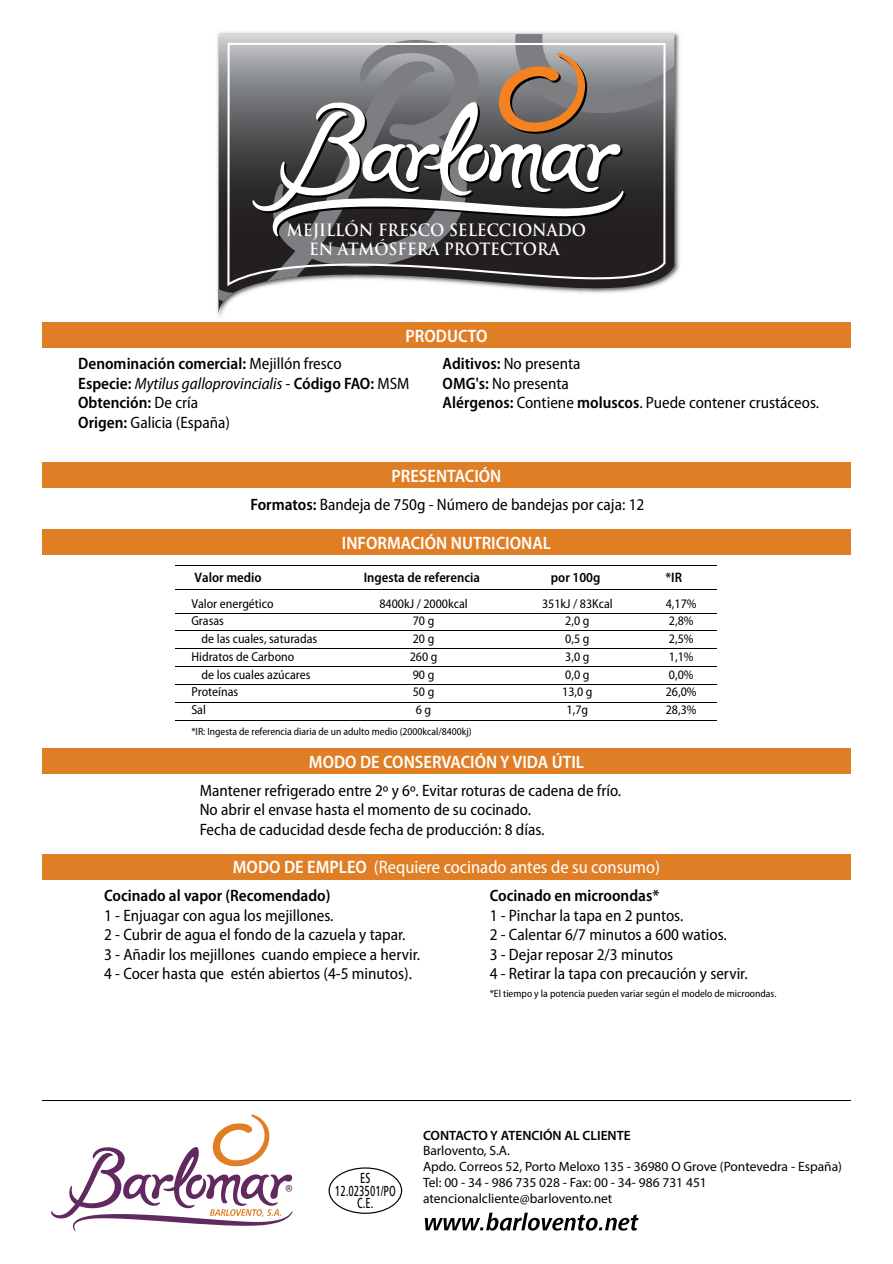
<style>
.page{position:relative;width:893px;height:1264px;background:#fff}
.page>*{position:absolute;margin:0;border:0;box-sizing:border-box;transform-origin:0 0}
.t1{font:600 semi-condensed 18px "Myriad Pro";color:#fff}
.t2{font:semi-condensed 18px "Myriad Pro";color:#fff}
.t3{font:semi-condensed 16.5px/19.5px "Myriad Pro";color:#000}
.t4{font:600 semi-condensed 16.5px/19.5px "Myriad Pro";color:#000}
.t5{font:700 16.5px/18.8px "Trajan";color:#fff;text-align:center;scale:.93 1}
.t6{font:500 condensed 15.15px/12.9px "Frutiger Next LT";color:#000;text-align:center;scale:.75 1}
.t7{font:600 semi-condensed 13.8px "Myriad Pro";color:#000}
.t8{font:13.5px/15.8px "Myriad Pro";color:#000}
.t9{font:600 13.5px "Myriad Pro";color:#000}
.t10{font:semi-condensed 13.05px/17.7px "Myriad Pro";color:#000}
.t11{font:semi-condensed 10.5px "Myriad Pro";color:#000}
.s1{font-weight:400}
.s2{font-weight:400;font-style:italic}
.s3{font-weight:600}
</style>
<div class="page">
<div style="left:42px;top:322px;width:808px;height:26px;background:#e07e26"></div>
<hr style="left:175px;top:588px;width:542px;height:1px;background:#000">
<hr style="left:175px;top:565px;width:542px;height:1px;background:#000">
<hr style="left:175px;top:612px;width:542px;height:1px;background:#000">
<hr style="left:175px;top:630px;width:542px;height:1px;background:#000">
<hr style="left:175px;top:648px;width:542px;height:1px;background:#000">
<hr style="left:175px;top:666px;width:542px;height:1px;background:#000">
<hr style="left:175px;top:684px;width:542px;height:1px;background:#000">
<hr style="left:175px;top:701px;width:542px;height:1px;background:#000">
<hr style="left:175px;top:719px;width:542px;height:1px;background:#000">
<img style="left:217px;top:32px;width:463px;height:285px">
<svg style="left:218px;top:301px;width:456px;height:14px"></svg>
<svg style="left:218px;top:34px;width:456px;height:267px"></svg>
<svg style="left:227px;top:43px;width:438px;height:243px;background:#605f60"></svg>
<svg style="left:252px;top:53px;width:374px;height:185px;background:#73706f"></svg>
<div style="left:42px;top:462px;width:808px;height:25px;background:#e07e26"></div>
<div style="left:42px;top:528px;width:808px;height:26px;background:#e07e26"></div>
<div style="left:42px;top:747px;width:808px;height:26px;background:#e07e26"></div>
<div style="left:42px;top:854px;width:808px;height:26px;background:#e07e26"></div>
<svg style="left:425px;top:1212px;width:213px;height:18px"></svg>
<svg style="left:328px;top:1167px;width:74px;height:46px"></svg>
<hr style="left:42px;top:1099px;width:808px;height:1px;background:#000">
<svg style="left:51px;top:1114px;width:241px;height:116px"></svg>
<p class="t5" style="left:287px;top:221px;width:323px">MEJILLÓN FRESCO SELECCIONADO<br>EN ATMÓSFERA PROTECTORA</p>
<p class="t1" style="left:405px;top:326px;width:83px">PRODUCTO</p>
<p class="t4" style="left:78px;top:354px;width:333px">Denominación comercial: <span class="s1">Mejillón fresco<br></span>Especie: <span class="s2">Mytilus galloprovincialis</span> <span class="s1">-</span> Código FAO: <span class="s1">MSM </span>Obtención: <span class="s1">De cría<br></span>Origen: <span class="s1">Galicia (España)</span></p>
<p class="t3" style="left:442px;top:354px;width:378px"><span class="s3">Aditivos:</span> No presenta<br><span class="s3">OMG's:</span> No presenta<br><span class="s3">Alérgenos:</span> Contiene <span class="s3">moluscos</span>. Puede contener crustáceos.</p>
<p class="t1" style="left:391px;top:465px;width:111px">PRESENTACIÓN</p>
<p class="t3" style="left:250px;top:495px;width:395px"><span class="s3">Formatos:</span> Bandeja de 750g - Número de bandejas por caja: 12</p>
<p class="t7" style="left:195px;top:569px;width:69px">Valor medio</p>
<p class="t10" style="left:191px;top:594px;width:84px">Valor energético<br>Grasas</p>
<p class="t10" style="left:191px;top:630px;width:127px;text-indent:10px">de las cuales, saturadas<br>Hidratos de Carbono</p>
<p class="t10" style="left:191px;top:665px;width:121px;text-indent:10px">de los cuales azúcares<br>Proteínas<br>Sal</p>
<p class="t1" style="left:342px;top:532px;width:211px">INFORMACIÓN NUTRICIONAL</p>
<p class="t7" style="left:364px;top:569px;width:118px">Ingesta de referencia</p>
<p class="t10" style="left:379px;top:594px;width:90px;text-align:center">8400kJ / 2000kcal<br>70 g<br>20 g<br>260 g<br>90 g<br>50 g<br>6 g</p>
<p class="t7" style="left:551px;top:569px;width:51px">por 100g</p>
<p class="t10" style="left:542px;top:594px;width:72px;text-align:center">351kJ / 83Kcal<br>2,0 g<br>0,5 g<br>3,0 g<br>0,0 g<br>13,0 g<br>1,7g</p>
<p class="t11" style="left:191px;top:726px;width:282px">*IR: Ingesta de referencia diaria de un adulto medio (2000kcal/8400kj)</p>
<p class="t1" style="left:309px;top:751px;width:277px">MODO DE CONSERVACIÓN Y VIDA ÚTIL</p>
<p class="t3" style="left:200px;top:780px;width:423px">Mantener refrigerado entre 2º y 6º. Evitar roturas de cadena de frío.<br>No abrir el envase hasta el momento de su cocinado.<br>Fecha de caducidad desde fecha de producción: 8 días.</p>
<p class="t7" style="left:665px;top:569px;width:18px">*IR</p>
<p class="t10" style="left:665px;top:594px;width:32px">4,17%<br>2,8%<br>2,5%<br>1,1%<br>0,0%<br>26,0%<br>28,3%</p>
<p class="t2" style="left:233px;top:857px;width:429px"><span class="s3">MODO DE EMPLEO</span> (Requiere cocinado antes de su consumo)</p>
<p class="t4" style="left:104px;top:886px;width:228px">Cocinado al vapor (Recomendado)</p>
<p class="t3" style="left:104px;top:905px;width:317px">1 - Enjuagar con agua los mejillones.<br>2 - Cubrir de agua el fondo de la cazuela y tapar.<br>3 - Añadir los mejillones cuando empiece a hervir.<br>4 - Cocer hasta que estén abiertos (4-5 minutos).</p>
<p class="t4" style="left:489px;top:886px;width:171px">Cocinado en microondas*</p>
<p class="t3" style="left:489px;top:905px;width:259px">1 - Pinchar la tapa en 2 puntos.<br>2 - Calentar 6/7 minutos a 600 watios.<br>3 - Dejar reposar 2/3 minutos<br>4 - Retirar la tapa con precaución y servir.</p>
<p class="t11" style="left:489px;top:987px;width:288px">*El tiempo y la potencia pueden variar según el modelo de microondas.</p>
<p class="t6" style="left:335px;top:1170px;width:83px">ES<br>12.023501/PO<br>C.E.</p>
<p class="t9" style="left:423px;top:1126px;width:209px">CONTACTO Y ATENCIÓN AL CLIENTE</p>
<p class="t8" style="left:423px;top:1142px;width:420px">Barlovento, S.A.<br>Apdo. Correos 52, Porto Meloxo 135 - 36980 O Grove (Pontevedra - España)<br>Tel: 00 - 34 - 986 735 028 - Fax: 00 - 34- 986 731 451 atencionalcliente@barlovento.net</p>
</div>
